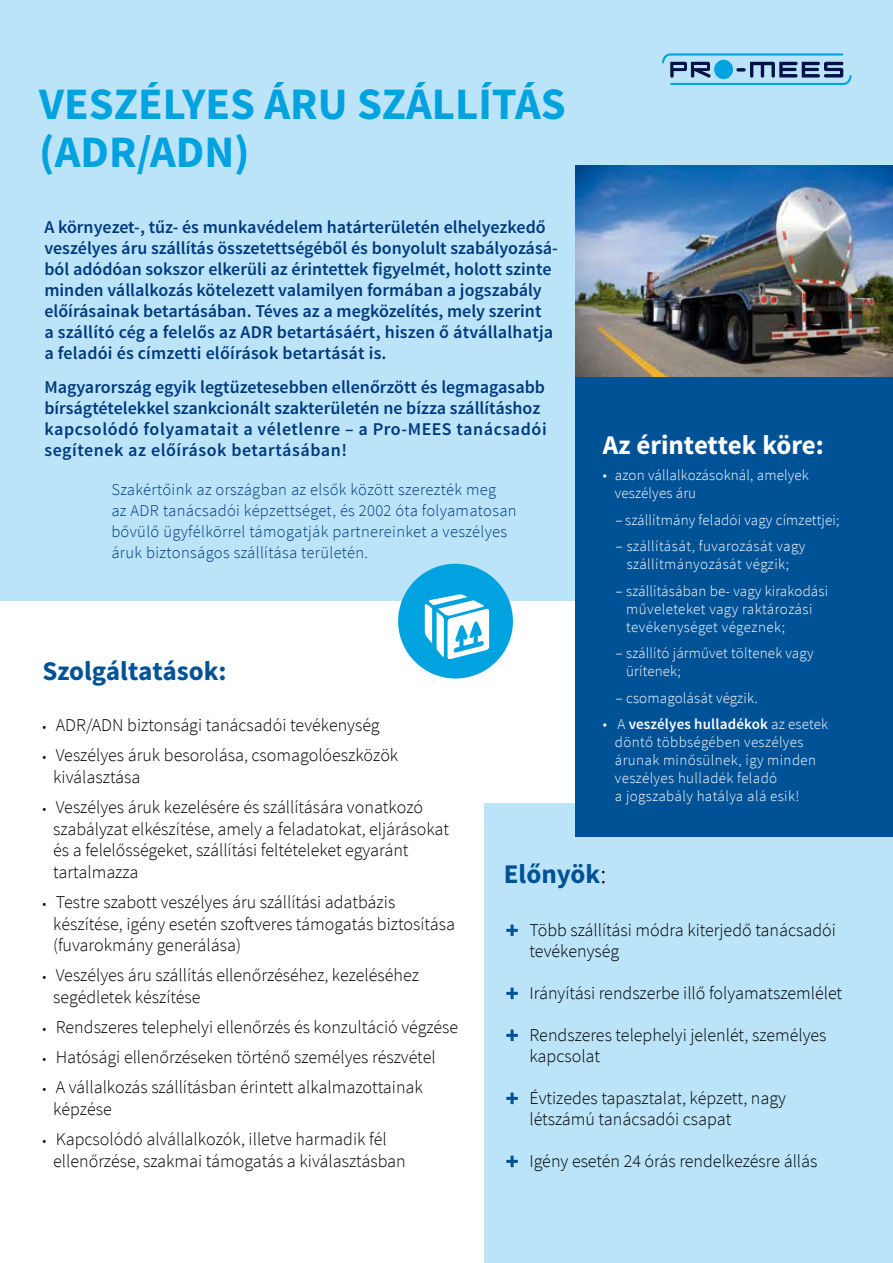
<style>
.page{position:relative;width:893px;height:1263px;background:#fff}
.page>*{position:absolute;margin:0;border:0;box-sizing:border-box;transform-origin:0 0}
.t1{font:700 45px/48px "Source Sans Pro";color:#00a3df}
.t2{font:700 27px "Source Sans Pro";color:#005297}
.t3{font:700 27px "Source Sans Pro";color:#fff}
.t4{font:300 18px/21.6px "Source Sans Pro";color:#000}
.t5{font:600 18px/21px "Source Sans Pro";color:#00397d}
.t6{font:300 16.5px/21px "Source Sans Pro";letter-spacing:.02em;color:#00397d}
.t7{font:300 15px/18px "Source Sans Pro";letter-spacing:.015em;color:#fff}
.s1{font-weight:600}
.s2{font-size:13.5px}
.s3{font-weight:300;color:#000}
</style>
<div class="page">
<div style="left:485px;top:804px;width:408px;height:459px;background:#bbe4f9"></div>
<div style="left:0;top:0;width:893px;height:600px;background:#bbe4f9"></div>
<svg style="left:662px;top:53px;width:190px;height:32px"></svg>
<img style="left:575px;top:165px;width:318px;height:212px">
<div style="left:575px;top:377px;width:318px;height:459px;background:#005297"></div>
<svg style="left:506px;top:924px;width:12px;height:12px"></svg>
<svg style="left:506px;top:987px;width:12px;height:12px"></svg>
<svg style="left:506px;top:1029px;width:12px;height:12px"></svg>
<svg style="left:506px;top:1092px;width:12px;height:12px"></svg>
<svg style="left:506px;top:1155px;width:12px;height:12px"></svg>
<div style="left:398px;top:564px;width:115px;height:114px;background:#00a3df;border-radius:50%"></div>
<svg style="left:425px;top:594px;width:64px;height:65px"></svg>
<h1 class="t1" style="left:39px;top:82px;width:528px">VESZÉLYES ÁRU SZÁLLÍTÁS (ADR/ADN)</h1>
<p class="t5" style="left:44px;top:217px;width:515px">A környezet-, tűz- és munkavédelem határterületén elhelyezkedő veszélyes áru szállítás összetettségéből és bonyolult szabályozásá&shy;ból adódóan sokszor elkerüli az érintettek figyelmét, holott szinte minden vállalkozás kötelezett valamilyen formában a jogszabály előírásainak betartásában. Téves az a megközelítés, mely szerint<br>a szállító cég a felelős az ADR betartásáért, hiszen ő átvállalhatja a feladói és címzetti előírások betartását is.</p>
<p class="t5" style="left:44px;top:377px;width:504px">Magyarország egyik legtüzetesebben ellenőrzött és legmagasabb bírságtételekkel szankcionált szakterületén ne bízza szállításhoz kapcsolódó folyamatait a véletlenre – a Pro-MEES tanácsadói segítenek az előírások betartásában!</p>
<h2 class="t3" style="left:603px;top:428px;width:223px">Az érintettek köre:</h2>
<p class="t7" style="left:615px;top:466px;width:196px;text-indent:-12px">• azon vállalkozásoknál, amelyek veszélyes áru</p>
<p class="t7" style="left:616px;top:511px;width:225px">– szállítmány feladói vagy címzettjei;</p>
<p class="t7" style="left:616px;top:537px;width:191px;text-align:center">– szállítását, fuvarozását vagy szállítmányozását végzik;</p>
<p class="t7" style="left:626px;top:582px;width:204px;text-indent:-10px">– szállításában be- vagy kirakodási műveleteket vagy raktározási tevékenységet végeznek;</p>
<p class="t7" style="left:626px;top:644px;width:189px;text-indent:-10px">– szállító járművet töltenek vagy ürítenek;</p>
<p class="t7" style="left:616px;top:689px;width:144px">– csomagolását végzik.</p>
<p class="t7" style="left:615px;top:715px;width:215px;text-indent:-12px">• A <span class="s1">veszélyes hulladékok</span> az esetek döntő többségében veszélyes árunak minősülnek, így minden veszélyes hulladék feladó<br>a jogszabály hatálya alá esik!</p>
<p class="t6" style="left:111px;top:479px;width:407px">Szakértőink az országban az elsők között szerezték meg<br>az ADR tanácsadói képzettséget, és 2002 óta folyamatosan bővülő ügyfélkörrel támogatják partnereinket a veszélyes áruk biztonságos szállítása területén.</p>
<h2 class="t2" style="left:43px;top:653px;width:186px">Szolgáltatások:</h2>
<p class="t4" style="left:43px;top:714px;width:339px"><span class="s2">•</span> ADR/ADN biztonsági tanácsadói tevékenység</p>
<p class="t4" style="left:53px;top:745px;width:347px;text-indent:-11px"><span class="s2">•</span> Veszélyes áruk besorolása, csomagolóeszközök kiválasztása</p>
<p class="t4" style="left:53px;top:796px;width:397px;text-indent:-11px"><span class="s2">•</span> Veszélyes áruk kezelésére és szállítására vonatkozó szabályzat elkészítése, amely a feladatokat, eljárásokat és a felelősségeket, szállítási feltételeket egyaránt tartalmazza</p>
<p class="t4" style="left:53px;top:891px;width:403px;text-indent:-11px"><span class="s2">•</span> Testre szabott veszélyes áru szállítási adatbázis készítése, igény esetén szoftveres támogatás biztosítása (fuvarokmány generálása)</p>
<p class="t4" style="left:53px;top:965px;width:367px;text-indent:-11px"><span class="s2">•</span> Veszélyes áru szállítás ellenőrzéséhez, kezeléséhez segédletek készítése</p>
<p class="t4" style="left:43px;top:1016px;width:417px"><span class="s2">•</span> Rendszeres telephelyi ellenőrzés és konzultáció végzése</p>
<p class="t4" style="left:43px;top:1046px;width:395px"><span class="s2">•</span> Hatósági ellenőrzéseken történő személyes részvétel</p>
<p class="t4" style="left:53px;top:1076px;width:371px;text-indent:-11px"><span class="s2">•</span> A vállalkozás szállításban érintett alkalmazottainak képzése</p>
<p class="t4" style="left:53px;top:1128px;width:354px;text-indent:-11px"><span class="s2">•</span> Kapcsolódó alvállalkozók, illetve harmadik fél ellenőrzése, szakmai támogatás a kiválasztásban</p>
<h2 class="t2" style="left:504px;top:857px;width:104px">Előnyök<span class="s3">:</span></h2>
<p class="t4" style="left:529px;top:920px;width:308px;line-height:21px">Több szállítási módra kiterjedő tanácsadói tevékenység</p>
<p class="t4" style="left:529px;top:982px;width:314px">Irányítási rendszerbe illő folyamatszemlélet</p>
<p class="t4" style="left:529px;top:1025px;width:299px;line-height:21px">Rendszeres telephelyi jelenlét, személyes kapcsolat</p>
<p class="t4" style="left:529px;top:1088px;width:258px;line-height:21px">Évtizedes tapasztalat, képzett, nagy létszámú tanácsadói csapat</p>
<p class="t4" style="left:529px;top:1150px;width:290px">Igény esetén 24 órás rendelkezésre állás</p>
</div>
